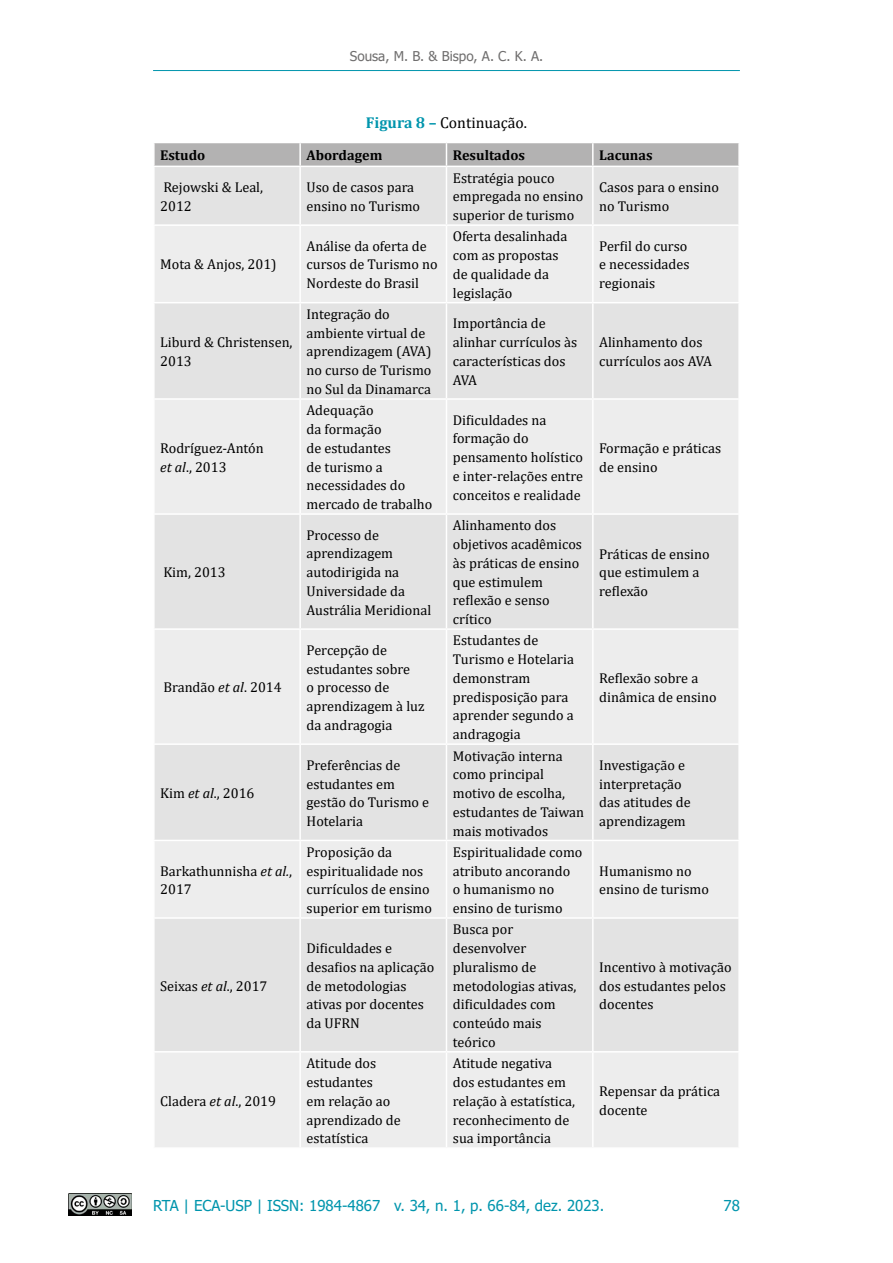
<style>
.page{position:relative;width:893px;height:1263px;background:#fff}
.page>*{position:absolute;margin:0;border:0;box-sizing:border-box;transform-origin:0 0}
.t1{font:15.75px "Cambria";color:#000}
.t2{font:15px "Tahoma";color:#0095ad}
.t3{font:14.25px/18.8px "Cambria";color:#000}
.t4{font:700 14.25px "Cambria";color:#000}
.t5{font:13.5px "Tahoma";color:#706f6f}
.s1{font-weight:700;color:#0095ad}
.s2{font-style:italic}
</style>
<div class="page">
<hr style="left:153px;top:70px;width:587px;height:1px;background:#0095ad">
<img style="left:68px;top:1194px;width:63px;height:22px">
<div style="left:155px;top:167px;width:583px;height:57px;background:#e3e3e3"></div>
<svg style="left:155px;top:226px;width:583px;height:921px;background:#e8e8e8"></svg>
<svg style="left:154px;top:143px;width:584px;height:23px;background:#b5b4b4"></svg>
<hr style="left:592px;top:143px;width:2px;height:23px;background:#fff">
<hr style="left:299px;top:167px;width:2px;height:57px;background:#fff">
<hr style="left:446px;top:167px;width:1px;height:57px;background:#fff">
<hr style="left:592px;top:167px;width:2px;height:57px;background:#fff">
<hr style="left:299px;top:226px;width:2px;height:76px;background:#fff">
<hr style="left:446px;top:226px;width:1px;height:76px;background:#fff">
<hr style="left:592px;top:226px;width:2px;height:76px;background:#fff">
<hr style="left:299px;top:303px;width:2px;height:95px;background:#fff">
<hr style="left:446px;top:303px;width:1px;height:95px;background:#fff">
<hr style="left:592px;top:303px;width:2px;height:95px;background:#fff">
<hr style="left:153px;top:398px;width:147px;height:2px;background:#fff">
<hr style="left:300px;top:398px;width:146px;height:2px;background:#fff">
<hr style="left:299px;top:400px;width:2px;height:113px;background:#fff">
<hr style="left:446px;top:398px;width:147px;height:2px;background:#fff">
<hr style="left:446px;top:400px;width:1px;height:113px;background:#fff">
<hr style="left:593px;top:398px;width:147px;height:2px;background:#fff">
<hr style="left:592px;top:400px;width:2px;height:113px;background:#fff">
<hr style="left:299px;top:515px;width:2px;height:113px;background:#fff">
<hr style="left:446px;top:515px;width:1px;height:113px;background:#fff">
<hr style="left:592px;top:515px;width:2px;height:113px;background:#fff">
<hr style="left:153px;top:628px;width:147px;height:2px;background:#fff">
<hr style="left:300px;top:628px;width:146px;height:2px;background:#fff">
<hr style="left:299px;top:630px;width:2px;height:113px;background:#fff">
<hr style="left:446px;top:628px;width:147px;height:2px;background:#fff">
<hr style="left:446px;top:630px;width:1px;height:113px;background:#fff">
<hr style="left:593px;top:628px;width:147px;height:2px;background:#fff">
<hr style="left:592px;top:630px;width:2px;height:113px;background:#fff">
<hr style="left:299px;top:745px;width:2px;height:95px;background:#fff">
<hr style="left:446px;top:745px;width:1px;height:95px;background:#fff">
<hr style="left:592px;top:745px;width:2px;height:95px;background:#fff">
<hr style="left:153px;top:840px;width:147px;height:1px;background:#fff">
<hr style="left:300px;top:840px;width:146px;height:1px;background:#fff">
<hr style="left:299px;top:841px;width:2px;height:76px;background:#fff">
<hr style="left:446px;top:840px;width:147px;height:1px;background:#fff">
<hr style="left:446px;top:841px;width:1px;height:76px;background:#fff">
<hr style="left:593px;top:840px;width:147px;height:1px;background:#fff">
<hr style="left:592px;top:841px;width:2px;height:76px;background:#fff">
<hr style="left:299px;top:919px;width:2px;height:132px;background:#fff">
<hr style="left:446px;top:919px;width:1px;height:132px;background:#fff">
<hr style="left:592px;top:919px;width:2px;height:132px;background:#fff">
<hr style="left:153px;top:1051px;width:147px;height:1px;background:#fff">
<hr style="left:300px;top:1051px;width:146px;height:1px;background:#fff">
<hr style="left:299px;top:1052px;width:2px;height:95px;background:#fff">
<hr style="left:446px;top:1051px;width:147px;height:1px;background:#fff">
<hr style="left:446px;top:1052px;width:1px;height:95px;background:#fff">
<hr style="left:593px;top:1051px;width:147px;height:1px;background:#fff">
<hr style="left:592px;top:1052px;width:2px;height:95px;background:#fff">
<hr style="left:153px;top:302px;width:147px;height:1px;background:#fff">
<hr style="left:300px;top:302px;width:146px;height:1px;background:#fff">
<hr style="left:446px;top:302px;width:147px;height:1px;background:#fff">
<hr style="left:593px;top:302px;width:147px;height:1px;background:#fff">
<hr style="left:153px;top:513px;width:147px;height:2px;background:#fff">
<hr style="left:300px;top:513px;width:146px;height:2px;background:#fff">
<hr style="left:446px;top:513px;width:147px;height:2px;background:#fff">
<hr style="left:593px;top:513px;width:147px;height:2px;background:#fff">
<hr style="left:153px;top:743px;width:147px;height:2px;background:#fff">
<hr style="left:300px;top:743px;width:146px;height:2px;background:#fff">
<hr style="left:446px;top:743px;width:147px;height:2px;background:#fff">
<hr style="left:593px;top:743px;width:147px;height:2px;background:#fff">
<hr style="left:153px;top:917px;width:147px;height:2px;background:#fff">
<hr style="left:300px;top:917px;width:146px;height:2px;background:#fff">
<hr style="left:446px;top:917px;width:147px;height:2px;background:#fff">
<hr style="left:593px;top:917px;width:147px;height:2px;background:#fff">
<p class="t5" style="left:350px;top:47px;width:195px">Sousa, M. B. &amp; Bispo, A. C. K. A.</p>
<p class="t1" style="left:366px;top:113px;width:163px"><span class="s1">Figura 8 –</span> Continuação.</p>
<p class="t4" style="left:160px;top:145px;width:47px">Estudo</p>
<p class="t4" style="left:307px;top:145px;width:77px">Abordagem</p>
<p class="t4" style="left:453px;top:145px;width:74px">Resultados</p>
<p class="t4" style="left:599px;top:145px;width:55px">Lacunas</p>
<p class="t3" style="left:160px;top:178px;width:104px">Rejowski &amp; Leal,<br>2012</p>
<p class="t3" style="left:307px;top:178px;width:115px">Uso de casos para ensino no Turismo</p>
<p class="t3" style="left:453px;top:168px;width:132px">Estratégia pouco empregada no ensino superior de turismo</p>
<p class="t3" style="left:599px;top:178px;width:121px">Casos para o ensino no Turismo</p>
<p class="t3" style="left:160px;top:255px;width:118px">Mota &amp; Anjos, 201)</p>
<p class="t3" style="left:307px;top:236px;width:133px">Análise da oferta de cursos de Turismo no<br>Nordeste do Brasil</p>
<p class="t3" style="left:453px;top:227px;width:116px">Oferta desalinhada com as propostas de qualidade da legislação</p>
<p class="t3" style="left:599px;top:236px;width:92px">Perfil do curso e necessidades regionais</p>
<p class="t3" style="left:160px;top:333px;width:134px">Liburd &amp; Christensen,<br>2013</p>
<p class="t3" style="left:160px;top:438px;width:105px">Rodríguez-Antón <span class="s2">et al</span>., 2013</p>
<p class="t3" style="left:163px;top:563px;width:64px">Kim, 2013</p>
<p class="t3" style="left:163px;top:678px;width:120px">Brandão <span class="s2">et al</span>. 2014</p>
<p class="t3" style="left:160px;top:784px;width:96px">Kim <span class="s2">et al</span>., 2016</p>
<p class="t3" style="left:160px;top:861px;width:133px">Barkathunnisha <span class="s2">et al.</span>,<br>2017</p>
<p class="t3" style="left:160px;top:976px;width:109px">Seixas <span class="s2">et al</span>., 2017</p>
<p class="t3" style="left:160px;top:1091px;width:117px">Cladera <span class="s2">et al</span>., 2019</p>
<p class="t3" style="left:307px;top:305px;width:126px">Integração do ambiente virtual de aprendizagem (AVA) no curso de Turismo no Sul da Dinamarca</p>
<p class="t3" style="left:453px;top:314px;width:126px">Importância de alinhar currículos às características dos<br>AVA</p>
<p class="t3" style="left:307px;top:401px;width:127px">Adequação<br>da formação<br>de estudantes<br>de turismo a necessidades do mercado de trabalho</p>
<p class="t3" style="left:453px;top:410px;width:132px">Dificuldades na formação do pensamento holístico e inter-relações entre conceitos e realidade</p>
<p class="t3" style="left:307px;top:525px;width:126px">Processo de aprendizagem autodirigida na<br>Universidade da<br>Austrália Meridional</p>
<p class="t3" style="left:453px;top:516px;width:131px">Alinhamento dos objetivos acadêmicos às práticas de ensino que estimulem reflexão e senso crítico</p>
<p class="t3" style="left:307px;top:640px;width:120px">Percepção de estudantes sobre<br>o processo de aprendizagem à luz da andragogia</p>
<p class="t3" style="left:453px;top:631px;width:123px">Estudantes de<br>Turismo e Hotelaria demonstram predisposição para aprender segundo a andragogia</p>
<p class="t3" style="left:599px;top:333px;width:114px">Alinhamento dos currículos aos AVA</p>
<p class="t3" style="left:599px;top:438px;width:124px">Formação e práticas de ensino</p>
<p class="t3" style="left:599px;top:544px;width:112px">Práticas de ensino que estimulem a reflexão</p>
<p class="t3" style="left:599px;top:669px;width:119px">Reflexão sobre a dinâmica de ensino</p>
<p class="t3" style="left:307px;top:755px;width:124px">Preferências de estudantes em gestão do Turismo e<br>Hotelaria</p>
<p class="t3" style="left:453px;top:746px;width:133px">Motivação interna como principal motivo de escolha, estudantes de Taiwan mais motivados</p>
<p class="t3" style="left:599px;top:756px;width:93px">Investigação e interpretação das atitudes de aprendizagem</p>
<p class="t3" style="left:307px;top:842px;width:127px">Proposição da espiritualidade nos currículos de ensino superior em turismo</p>
<p class="t3" style="left:453px;top:842px;width:131px">Espiritualidade como atributo ancorando<br>o humanismo no ensino de turismo</p>
<p class="t3" style="left:307px;top:939px;width:129px">Dificuldades e desafios na aplicação de metodologias ativas por docentes da UFRN</p>
<p class="t3" style="left:453px;top:920px;width:125px">Busca por desenvolver pluralismo de metodologias ativas, dificuldades com conteúdo mais teórico</p>
<p class="t3" style="left:307px;top:1054px;width:96px">Atitude dos estudantes<br>em relação ao aprendizado de estatística</p>
<p class="t3" style="left:453px;top:1054px;width:124px">Atitude negativa dos estudantes em relação à estatística, reconhecimento de sua importância</p>
<p class="t3" style="left:599px;top:861px;width:111px">Humanismo no ensino de turismo</p>
<p class="t3" style="left:599px;top:958px;width:134px">Incentivo à motivação dos estudantes pelos docentes</p>
<p class="t3" style="left:599px;top:1082px;width:123px">Repensar da prática docente</p>
<p class="t2" style="left:153px;top:1196px;width:453px">RTA | ECA-USP | ISSN: 1984-4867 v. 34, n. 1, p. 66-84, dez. 2023.</p>
<p class="t2" style="left:723px;top:1196px;width:18px">78</p>
</div>
